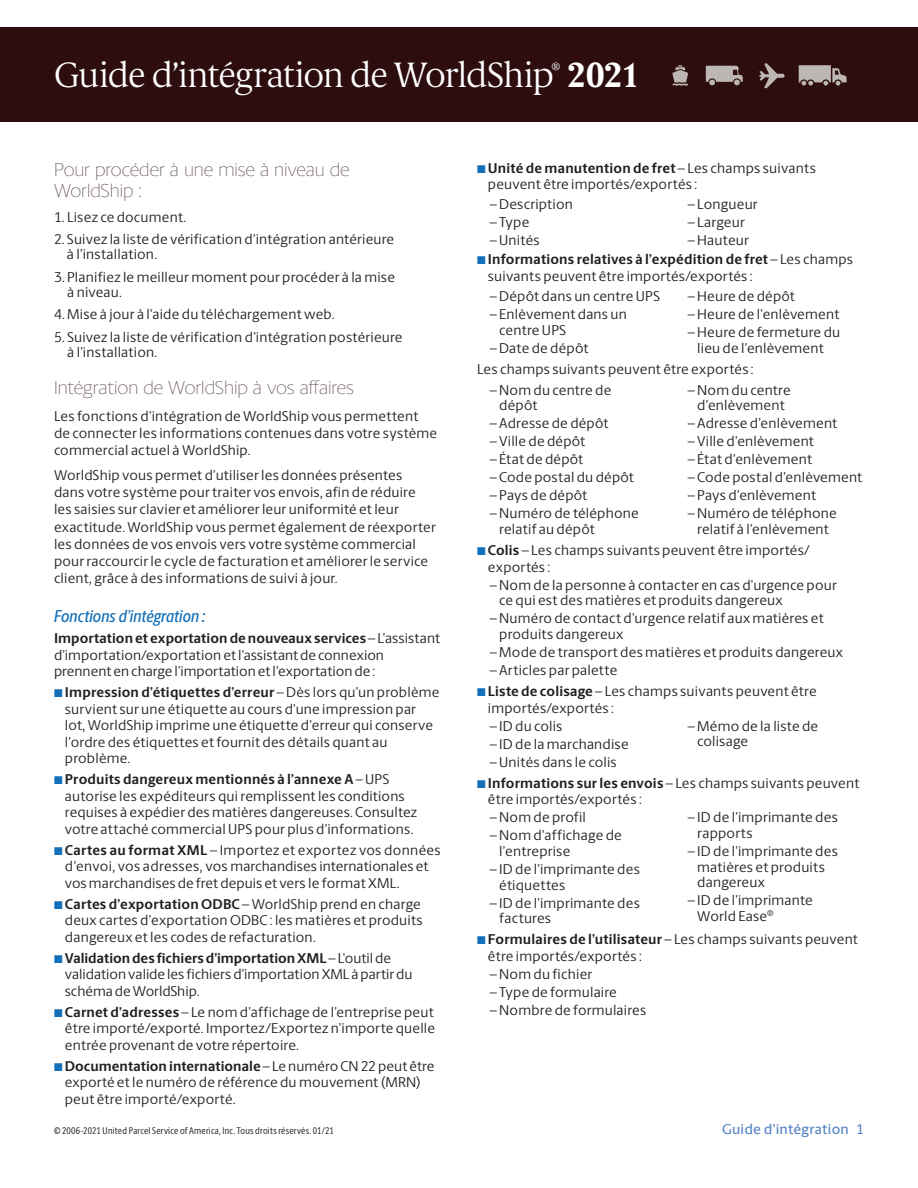
<style>
.page{position:relative;width:918px;height:1188px;background:#fff}
.page>*{position:absolute;margin:0;border:0;box-sizing:border-box;transform-origin:0 0}
.t1{font:200 35.25px "UPS Berlingske Serif Tx";letter-spacing:-.03em;color:#fff}
.t2{font:200 18.75px/21px "UPS Berlingske Sans";letter-spacing:-.005em;color:#64504f}
.t3{font:italic 500 17.25px "UPS Berlingske Sans Cn";letter-spacing:.005em;color:#136fb8}
.t4{font:14.25px/16.5px "UPS Berlingske Sans";letter-spacing:.015em;color:#231f20}
.t5{font:500 14.25px "UPS Berlingske Sans";letter-spacing:.015em;color:#5181c2}
.t6{font:9.75px "UPS Berlingske Sans Cn";letter-spacing:.025em;color:#231f20}
.s1{font-weight:700}
.s2{color:#136fb8}
</style>
<div class="page">
<div style="left:0;top:27px;width:918px;height:95px;background:#2e0d0f"></div>
<svg style="left:672px;top:65px;width:16px;height:21px"></svg>
<svg style="left:706px;top:66px;width:37px;height:20px"></svg>
<svg style="left:759px;top:63px;width:26px;height:25px"></svg>
<svg style="left:799px;top:65px;width:48px;height:21px"></svg>
<h1 class="t1" style="left:54px;top:51px;width:588px">Guide d’intégration de WorldShip<sup>®</sup> <span class="s1">2021</span></h1>
<h2 class="t2" style="left:54px;top:159px;width:297px">Pour procéder à une mise à niveau de<br>WorldShip :</h2>
<p class="t4" style="left:54px;top:208px;width:134px">1. Lisez ce document.</p>
<p class="t4" style="left:67px;top:231px;width:329px;line-height:15px;text-indent:-13px">2. Suivez la liste de vérification d’intégration antérieure à l’installation.</p>
<p class="t4" style="left:67px;top:269px;width:329px;line-height:15px;text-indent:-13px">3. Planifiez le meilleur moment pour procéder à la mise à niveau.</p>
<p class="t4" style="left:54px;top:306px;width:282px">4. Mise à jour à l’aide du téléchargement web.</p>
<p class="t4" style="left:67px;top:329px;width:337px;line-height:15px;text-indent:-13px">5. Suivez la liste de vérification d’intégration postérieure à l’installation.</p>
<h2 class="t2" style="left:54px;top:377px;width:302px">Intégration de WorldShip à vos affaires</h2>
<p class="t4" style="left:54px;top:407px;width:385px;line-height:17.2px">Les fonctions d’intégration de WorldShip vous permettent de connecter les informations contenues dans votre système commercial actuel à WorldShip.</p>
<p class="t4" style="left:54px;top:466px;width:383px;line-height:17.2px">WorldShip vous permet d’utiliser les données présentes dans votre système pour traiter vos envois, afin de réduire les saisies sur clavier et améliorer leur uniformité et leur exactitude. WorldShip vous permet également de réexporter les données de vos envois vers votre système commercial pour raccourcir le cycle de facturation et améliorer le service client, grâce à des informations de suivi à jour.</p>
<p class="t3" style="left:54px;top:604px;width:153px">Fonctions d’intégration :</p>
<p class="t4" style="left:54px;top:630px;width:388px"><span class="s1">Importation et exportation de nouveaux services</span> – L’assistant d’importation/exportation et l’assistant de connexion prennent en charge l’importation et l’exportation de :</p>
<p class="t4" style="left:65px;top:684px;width:376px;text-indent:-11px"><span class="s2">■</span> <span class="s1">Impression d’étiquettes d’erreur</span> – Dès lors qu’un problème survient sur une étiquette au cours d’une impression par lot, WorldShip imprime une étiquette d’erreur qui conserve l’ordre des étiquettes et fournit des détails quant au problème.</p>
<p class="t4" style="left:65px;top:771px;width:354px;text-indent:-11px"><span class="s2">■</span> <span class="s1">Produits dangereux mentionnés à l’annexe A</span> – UPS autorise les expéditeurs qui remplissent les conditions requises à expédier des matières dangereuses. Consultez votre attaché commercial UPS pour plus d’informations.</p>
<p class="t4" style="left:65px;top:841px;width:377px;text-indent:-11px"><span class="s2">■</span> <span class="s1">Cartes au format XML</span> – Importez et exportez vos données d’envoi, vos adresses, vos marchandises internationales et vos marchandises de fret depuis et vers le format XML.</p>
<p class="t4" style="left:65px;top:895px;width:359px;text-indent:-11px"><span class="s2">■</span> <span class="s1">Cartes d’exportation ODBC</span> – WorldShip prend en charge deux cartes d’exportation ODBC : les matières et produits dangereux et les codes de refacturation.</p>
<p class="t4" style="left:65px;top:949px;width:349px;text-indent:-11px"><span class="s2">■</span> <span class="s1">Validation des fichiers d’importation XML</span> – L’outil de validation valide les fichiers d’importation XML à partir du schéma de WorldShip.</p>
<p class="t4" style="left:65px;top:1003px;width:372px;text-align:justify;text-indent:-11px"><span class="s2">■</span> <span class="s1">Carnet d’adresses</span> – Le nom d’affichage de l’entreprise peut être importé/exporté. Importez/Exportez n’importe quelle entrée provenant de votre répertoire.</p>
<p class="t4" style="left:65px;top:1057px;width:371px;text-indent:-11px"><span class="s2">■</span> <span class="s1">Documentation internationale</span> – Le numéro CN 22 peut être exporté et le numéro de référence du mouvement (MRN) peut être importé/exporté.</p>
<p class="t4" style="left:488px;top:159px;width:330px;text-indent:-11px"><span class="s2">■</span> <span class="s1">Unité de manutention de fret</span> – Les champs suivants peuvent être importés/exportés :</p>
<p class="t4" style="left:490px;top:196px;width:85px">– Description</p>
<p class="t4" style="left:490px;top:214px;width:41px">– Type</p>
<p class="t4" style="left:490px;top:232px;width:51px">– Unités</p>
<p class="t4" style="left:688px;top:196px;width:71px">– Longueur</p>
<p class="t4" style="left:688px;top:214px;width:59px">– Largeur</p>
<p class="t4" style="left:688px;top:232px;width:63px">– Hauteur</p>
<p class="t4" style="left:488px;top:251px;width:367px;text-indent:-11px"><span class="s2">■</span> <span class="s1">Informations relatives à l’expédition de fret</span> – Les champs suivants peuvent être importés/exportés :</p>
<p class="t4" style="left:490px;top:287px;width:172px">– Dépôt dans un centre UPS</p>
<p class="t4" style="left:499px;top:306px;width:129px;line-height:15.8px;text-indent:-10px">– Enlèvement dans un centre UPS</p>
<p class="t4" style="left:490px;top:339px;width:100px">– Date de dépôt</p>
<p class="t4" style="left:688px;top:287px;width:109px">– Heure de dépôt</p>
<p class="t4" style="left:688px;top:305px;width:153px">– Heure de l’enlèvement</p>
<p class="t4" style="left:688px;top:324px;width:154px;line-height:15.8px;text-align:center">– Heure de fermeture du lieu de l’enlèvement</p>
<p class="t4" style="left:477px;top:361px;width:278px">Les champs suivants peuvent être exportés :</p>
<p class="t4" style="left:499px;top:381px;width:114px;line-height:15.8px;text-indent:-10px">– Nom du centre de dépôt</p>
<p class="t4" style="left:490px;top:415px;width:120px">– Adresse de dépôt</p>
<p class="t4" style="left:490px;top:433px;width:97px">– Ville de dépôt</p>
<p class="t4" style="left:490px;top:451px;width:95px">– État de dépôt</p>
<p class="t4" style="left:490px;top:469px;width:146px">– Code postal du dépôt</p>
<p class="t4" style="left:490px;top:487px;width:99px">– Pays de dépôt</p>
<p class="t4" style="left:499px;top:505px;width:141px;line-height:15.8px;text-indent:-10px">– Numéro de téléphone relatif au dépôt</p>
<p class="t4" style="left:688px;top:381px;width:105px;line-height:15.8px;text-align:center">– Nom du centre d’enlèvement</p>
<p class="t4" style="left:688px;top:415px;width:151px">– Adresse d’enlèvement</p>
<p class="t4" style="left:688px;top:433px;width:128px">– Ville d’enlèvement</p>
<p class="t4" style="left:688px;top:451px;width:126px">– État d’enlèvement</p>
<p class="t4" style="left:688px;top:469px;width:176px">– Code postal d’enlèvement</p>
<p class="t4" style="left:688px;top:487px;width:130px">– Pays d’enlèvement</p>
<p class="t4" style="left:688px;top:505px;width:150px;line-height:15.8px;text-align:center">– Numéro de téléphone relatif à l’enlèvement</p>
<p class="t4" style="left:488px;top:542px;width:323px;text-indent:-11px"><span class="s2">■</span> <span class="s1">Colis</span> – Les champs suivants peuvent être importés/ exportés :</p>
<p class="t4" style="left:499px;top:576px;width:339px;line-height:15.8px;text-indent:-10px">– Nom de la personne à contacter en cas d’urgence pour ce qui est des matières et produits dangereux</p>
<p class="t4" style="left:499px;top:610px;width:326px;line-height:15.8px;text-indent:-10px">– Numéro de contact d’urgence relatif aux matières et produits dangereux</p>
<p class="t4" style="left:490px;top:644px;width:355px">– Mode de transport des matières et produits dangereux</p>
<p class="t4" style="left:490px;top:662px;width:129px">– Articles par palette</p>
<p class="t4" style="left:488px;top:683px;width:330px;text-indent:-11px"><span class="s2">■</span> <span class="s1">Liste de colisage</span> – Les champs suivants peuvent être importés/exportés :</p>
<p class="t4" style="left:490px;top:717px;width:74px">– ID du colis</p>
<p class="t4" style="left:490px;top:735px;width:140px">– ID de la marchandise</p>
<p class="t4" style="left:490px;top:753px;width:129px">– Unités dans le colis</p>
<p class="t4" style="left:697px;top:717px;width:123px;line-height:15.8px;text-indent:-10px">– Mémo de la liste de colisage</p>
<p class="t4" style="left:488px;top:774px;width:373px;text-indent:-11px"><span class="s2">■</span> <span class="s1">Informations sur les envois</span> – Les champs suivants peuvent être importés/exportés :</p>
<p class="t4" style="left:490px;top:809px;width:98px">– Nom de profil</p>
<p class="t4" style="left:499px;top:827px;width:124px;line-height:15.8px;text-indent:-10px">– Nom d’affichage de l’entreprise</p>
<p class="t4" style="left:499px;top:861px;width:142px;line-height:15.8px;text-indent:-10px">– ID de l’imprimante des étiquettes</p>
<p class="t4" style="left:499px;top:894px;width:142px;line-height:15.8px;text-indent:-10px">– ID de l’imprimante des factures</p>
<p class="t4" style="left:697px;top:809px;width:142px;line-height:15.8px;text-indent:-10px">– ID de l’imprimante des rapports</p>
<p class="t4" style="left:697px;top:843px;width:142px;line-height:15.8px;text-indent:-10px">– ID de l’imprimante des matières et produits dangereux</p>
<p class="t4" style="left:697px;top:892px;width:117px;line-height:15.8px;text-indent:-10px">– ID de l’imprimante<br>World Ease<sup>®</sup></p>
<p class="t4" style="left:488px;top:931px;width:372px;text-indent:-11px"><span class="s2">■</span> <span class="s1">Formulaires de l’utilisateur</span> – Les champs suivants peuvent être importés/exportés :</p>
<p class="t4" style="left:490px;top:965px;width:104px">– Nom du fichier</p>
<p class="t4" style="left:490px;top:983px;width:129px">– Type de formulaire</p>
<p class="t4" style="left:490px;top:1001px;width:158px">– Nombre de formulaires</p>
<p class="t6" style="left:54px;top:1124px;width:281px">© 2006-2021 United Parcel Service of America, Inc. Tous droits réservés. 01/21</p>
<p class="t5" style="left:722px;top:1117px;width:143px">Guide d’intégration 1</p>
</div>
